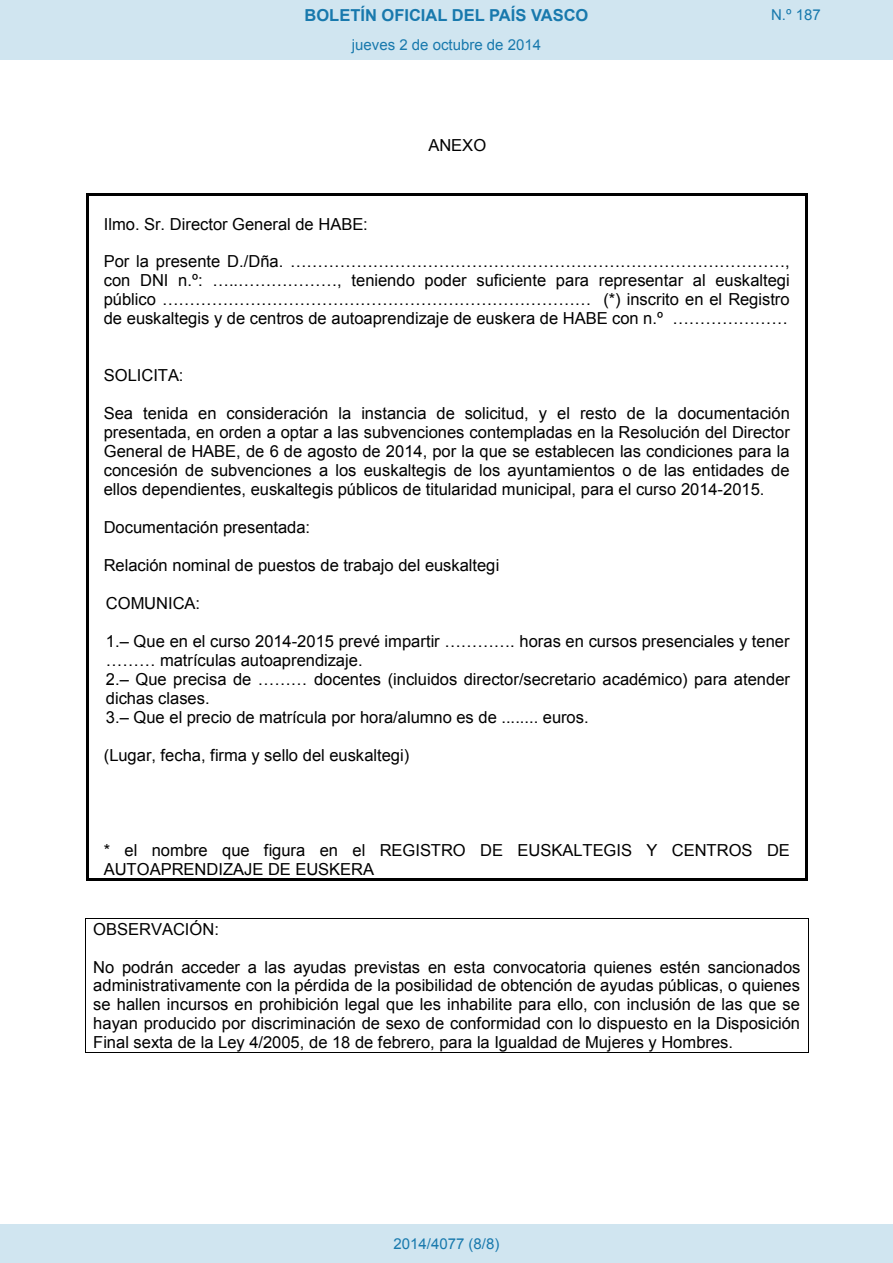
<style>
.page{position:relative;width:893px;height:1263px;background:#fff}
.page>*{position:absolute;margin:0;border:0;box-sizing:border-box;transform-origin:0 0}
.t1{font:16.5px/19px "Arial";color:#000;text-align:justify}
.t2{font:700 16.5px "Arial";color:#1879ad}
.Paginacion_Centro{font:15px "Arial";color:#1879ad}
</style>
<div class="page">
<hr style="left:88px;top:193px;width:717px;height:2px;background:#000">
<svg style="left:86px;top:193px;width:2px;height:21px"></svg>
<svg style="left:805px;top:193px;width:2px;height:21px"></svg>
<hr style="left:86px;top:214px;width:2px;height:38px;background:#000">
<hr style="left:805px;top:214px;width:2px;height:38px;background:#000">
<hr style="left:86px;top:252px;width:2px;height:114px;background:#000">
<hr style="left:805px;top:252px;width:2px;height:114px;background:#000">
<hr style="left:86px;top:366px;width:2px;height:38px;background:#000">
<hr style="left:805px;top:366px;width:2px;height:38px;background:#000">
<hr style="left:86px;top:404px;width:2px;height:114px;background:#000">
<hr style="left:805px;top:404px;width:2px;height:114px;background:#000">
<hr style="left:86px;top:518px;width:2px;height:38px;background:#000">
<hr style="left:805px;top:518px;width:2px;height:38px;background:#000">
<svg style="left:86px;top:556px;width:2px;height:38px"></svg>
<svg style="left:805px;top:556px;width:2px;height:38px"></svg>
<hr style="left:86px;top:594px;width:2px;height:132px;background:#000">
<hr style="left:805px;top:594px;width:2px;height:132px;background:#000">
<svg style="left:86px;top:726px;width:2px;height:19px"></svg>
<svg style="left:805px;top:726px;width:2px;height:19px"></svg>
<hr style="left:86px;top:745px;width:2px;height:38px;background:#000">
<hr style="left:805px;top:745px;width:2px;height:38px;background:#000">
<svg style="left:86px;top:783px;width:2px;height:57px"></svg>
<svg style="left:805px;top:783px;width:2px;height:57px"></svg>
<hr style="left:86px;top:840px;width:2px;height:38px;background:#000">
<hr style="left:805px;top:840px;width:2px;height:38px;background:#000">
<hr style="left:91px;top:878px;width:714px;height:2px;background:#000">
<hr style="left:86px;top:918px;width:722px;height:1px;background:#000">
<hr style="left:85px;top:919px;width:1px;height:133px;background:#000">
<hr style="left:86px;top:1052px;width:722px;height:1px;background:#000">
<hr style="left:808px;top:919px;width:1px;height:133px;background:#000">
<div style="left:0;top:0;width:893px;height:60px;background:#d0e5f0"></div>
<div style="left:0;top:1225px;width:893px;height:38px;background:#d0e5f0"></div>
<p class="t2" style="left:305px;top:4px;width:285px">BOLETÍN OFICIAL DEL PAÍS VASCO</p>
<p class="Paginacion_Centro" style="left:771px;top:5px;width:51px">N.º 187</p>
<p class="Paginacion_Centro" style="left:352px;top:35px;width:191px">jueves 2 de octubre de 2014</p>
<p class="t1" style="left:428px;top:136px;width:59px">ANEXO</p>
<p class="t1" style="left:104px;top:214px;width:266px">Ilmo. Sr. Director General de HABE:</p>
<p class="t1" style="left:104px;top:252px;width:688px">Por la presente D./Dña. ………………………………………………………………………………, con DNI n.º: …..………………, teniendo poder suficiente para representar al euskaltegi público …………………………………………………………………… (*) inscrito en el Registro de euskaltegis y de centros de autoaprendizaje de euskera de HABE con n.º …………………</p>
<p class="t1" style="left:104px;top:366px;width:81px">SOLICITA:</p>
<p class="t1" style="left:104px;top:404px;width:688px">Sea tenida en consideración la instancia de solicitud, y el resto de la documentación presentada, en orden a optar a las subvenciones contempladas en la Resolución del Director General de HABE, de 6 de agosto de 2014, por la que se establecen las condiciones para la concesión de subvenciones a los euskaltegis de los ayuntamientos o de las entidades de ellos dependientes, euskaltegis públicos de titularidad municipal, para el curso 2014-2015.</p>
<p class="t1" style="left:104px;top:518px;width:208px">Documentación presentada:</p>
<p class="t1" style="left:104px;top:556px;width:397px">Relación nominal de puestos de trabajo del euskaltegi</p>
<p class="t1" style="left:106px;top:594px;width:96px">COMUNICA:</p>
<p class="t1" style="left:106px;top:632px;width:685px;text-align:left">1.– Que en el curso 2014-2015 prevé impartir …………. horas en cursos presenciales y tener ……… matrículas autoaprendizaje.<br>2.– Que precisa de ……… docentes (incluidos director/secretario académico) para atender dichas clases.<br>3.– Que el precio de matrícula por hora/alumno es de ........ euros.</p>
<p class="t1" style="left:104px;top:745px;width:307px">(Lugar, fecha, firma y sello del euskaltegi)</p>
<p class="t1" style="left:104px;top:840px;width:688px">* el nombre que figura en el REGISTRO DE EUSKALTEGIS Y CENTROS DE<br>AUTOAPRENDIZAJE DE EUSKERA</p>
<p class="t1" style="left:93px;top:919px;width:127px">OBSERVACIÓN:</p>
<p class="t1" style="left:93px;top:957px;width:708px">No podrán acceder a las ayudas previstas en esta convocatoria quienes estén sancionados administrativamente con la pérdida de la posibilidad de obtención de ayudas públicas, o quienes se hallen incursos en prohibición legal que les inhabilite para ello, con inclusión de las que se hayan producido por discriminación de sexo de conformidad con lo dispuesto en la Disposición Final sexta de la Ley 4/2005, de 18 de febrero, para la Igualdad de Mujeres y Hombres.</p>
<p class="Paginacion_Centro" style="left:393px;top:1234px;width:107px">2014/4077 (8/8)</p>
</div>
